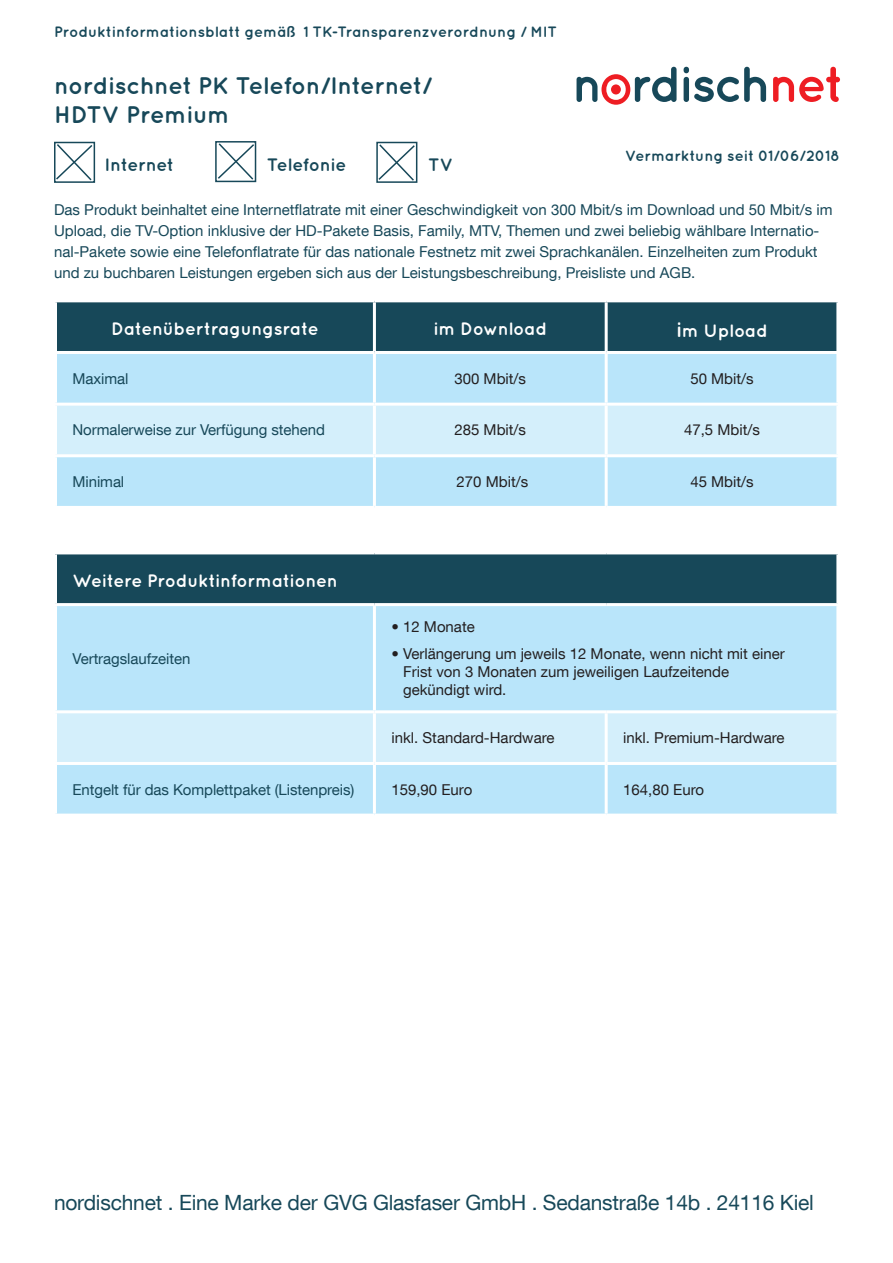
<style>
.page{position:relative;width:893px;height:1263px;background:#fff}
.page>*{position:absolute;margin:0;border:0;box-sizing:border-box;transform-origin:0 0}
.t1{font:700 24px/28.8px "Quicksand";letter-spacing:-.015em;color:#174859}
.t2{font:21px "Helvetica Neue LT Com";letter-spacing:-.01em;color:#174859}
.t3{font:700 18px "Quicksand";letter-spacing:-.015em;color:#fff}
.t4{font:700 18px "Quicksand";letter-spacing:-.015em;color:#174859}
.t5{font:15px/21px "Helvetica Neue LT Com";color:#174859}
.t6{font:15px/18px "Helvetica Neue LT Com";color:#231f20}
.t7{font:700 15px "Quicksand";letter-spacing:-.005em;color:#174859}
.s1{font-size:21px}
</style>
<div class="page">
<svg style="left:684px;top:67px;width:82px;height:35px"></svg>
<svg style="left:773px;top:67px;width:67px;height:35px"></svg>
<svg style="left:576px;top:67px;width:100px;height:38px"></svg>
<div style="left:611px;top:84px;width:10px;height:10px;background:#ee1d23;border-radius:50%"></div>
<div style="left:57px;top:302px;width:779px;height:49px;background:#174859"></div>
<div style="left:57px;top:354px;width:779px;height:152px;background:#b9e5fa"></div>
<div style="left:57px;top:406px;width:779px;height:48px;background:#d4effb"></div>
<hr style="left:373px;top:302px;width:3px;height:49px;background:#fff">
<hr style="left:605px;top:302px;width:3px;height:49px;background:#fff">
<hr style="left:373px;top:406px;width:3px;height:48px;background:#fff">
<hr style="left:605px;top:406px;width:3px;height:48px;background:#fff">
<hr style="left:373px;top:354px;width:3px;height:49px;background:#fff">
<hr style="left:605px;top:354px;width:3px;height:49px;background:#fff">
<hr style="left:54px;top:403px;width:320px;height:3px;background:#fff">
<hr style="left:374px;top:403px;width:232px;height:3px;background:#fff">
<hr style="left:606px;top:403px;width:233px;height:3px;background:#fff">
<hr style="left:54px;top:454px;width:320px;height:3px;background:#fff">
<hr style="left:374px;top:454px;width:232px;height:3px;background:#fff">
<hr style="left:373px;top:457px;width:3px;height:49px;background:#fff">
<hr style="left:606px;top:454px;width:233px;height:3px;background:#fff">
<hr style="left:605px;top:457px;width:3px;height:49px;background:#fff">
<div style="left:56px;top:553px;width:782px;height:52px;background:#174859"></div>
<div style="left:57px;top:606px;width:779px;height:208px;background:#b9e5fa"></div>
<div style="left:57px;top:713px;width:779px;height:49px;background:#d4effb"></div>
<hr style="left:54px;top:551px;width:320px;height:3px;background:#fff">
<hr style="left:54px;top:554px;width:3px;height:49px;background:#fff">
<hr style="left:374px;top:551px;width:232px;height:3px;background:#fff">
<hr style="left:606px;top:551px;width:233px;height:3px;background:#fff">
<hr style="left:836px;top:554px;width:3px;height:49px;background:#fff">
<hr style="left:54px;top:603px;width:320px;height:3px;background:#fff">
<hr style="left:374px;top:603px;width:232px;height:3px;background:#fff">
<hr style="left:606px;top:603px;width:233px;height:3px;background:#fff">
<hr style="left:373px;top:606px;width:3px;height:104px;background:#fff">
<hr style="left:54px;top:710px;width:320px;height:3px;background:#fff">
<hr style="left:54px;top:762px;width:320px;height:3px;background:#fff">
<hr style="left:374px;top:710px;width:232px;height:3px;background:#fff">
<hr style="left:373px;top:713px;width:3px;height:49px;background:#fff">
<hr style="left:374px;top:762px;width:232px;height:3px;background:#fff">
<hr style="left:373px;top:765px;width:3px;height:49px;background:#fff">
<hr style="left:606px;top:710px;width:233px;height:3px;background:#fff">
<hr style="left:605px;top:713px;width:3px;height:49px;background:#fff">
<hr style="left:606px;top:762px;width:233px;height:3px;background:#fff">
<hr style="left:605px;top:765px;width:3px;height:49px;background:#fff">
<div style="left:54px;top:142px;width:41px;height:41px;border:2px solid #174859"></div>
<div style="left:215px;top:141px;width:41px;height:41px;border:2px solid #174859"></div>
<div style="left:376px;top:142px;width:41px;height:41px;border:2px solid #174859"></div>
<svg style="left:54px;top:142px;width:40px;height:40px"></svg>
<svg style="left:377px;top:143px;width:39px;height:39px"></svg>
<svg style="left:216px;top:142px;width:40px;height:39px"></svg>
<p class="t7" style="left:54px;top:23px;width:505px">Produktinformationsblatt gemäß 1 TK-Transparenzverordnung / MIT</p>
<h1 class="t1" style="left:54px;top:71px;width:379px">nordischnet PK Telefon/Internet/<br>HDTV Premium</h1>
<p class="t4" style="left:105px;top:154px;width:71px">Internet</p>
<p class="t4" style="left:267px;top:154px;width:81px">Telefonie</p>
<p class="t4" style="left:428px;top:154px;width:27px">TV</p>
<p class="t7" style="left:625px;top:147px;width:216px">Vermarktung seit 01/06/2018</p>
<p class="t5" style="left:54px;top:199px;width:780px">Das Produkt beinhaltet eine Internetflatrate mit einer Geschwindigkeit von 300 Mbit/s im Download und 50 Mbit/s im Upload, die TV-Option inklusive der HD-Pakete Basis, Family, MTV, Themen und zwei beliebig wählbare Internatio&shy;nal-Pakete sowie eine Telefonflatrate für das nationale Festnetz mit zwei Sprachkanälen. Einzelheiten zum Produkt und zu buchbaren Leistungen ergeben sich aus der Leistungsbeschreibung, Preisliste und AGB.</p>
<p class="t3" style="left:111px;top:318px;width:209px">Datenübertragungsrate</p>
<p class="t3" style="left:433px;top:318px;width:115px">im Download</p>
<p class="t3" style="left:676px;top:320px;width:93px"><span class="s1">i</span>m Upload</p>
<p class="t5" style="left:73px;top:367px;width:57px">Maximal</p>
<p class="t6" style="left:454px;top:369px;width:73px">300 Mbit/s</p>
<p class="t6" style="left:690px;top:369px;width:65px">50 Mbit/s</p>
<p class="t5" style="left:73px;top:419px;width:254px">Normalerweise zur Verfügung stehend</p>
<p class="t6" style="left:454px;top:421px;width:73px">285 Mbit/s</p>
<p class="t6" style="left:684px;top:421px;width:77px">47,5 Mbit/s</p>
<p class="t5" style="left:73px;top:471px;width:53px">Minimal</p>
<p class="t6" style="left:456px;top:472px;width:73px">270 Mbit/s</p>
<p class="t6" style="left:690px;top:472px;width:65px">45 Mbit/s</p>
<p class="t3" style="left:73px;top:570px;width:267px">Weitere Produktinformationen</p>
<p class="t5" style="left:73px;top:647px;width:119px">Vertragslaufzeiten</p>
<p class="t6" style="left:391px;top:618px;width:85px">• 12 Monate</p>
<p class="t6" style="left:403px;top:644px;width:383px;text-indent:-12px">• Verlängerung um jeweils 12 Monate, wenn nicht mit einer<br>Frist von 3 Monaten zum jeweiligen Laufzeitende gekündigt wird.</p>
<p class="t6" style="left:391px;top:728px;width:165px">inkl. Standard-Hardware</p>
<p class="t6" style="left:623px;top:728px;width:163px">inkl. Premium-Hardware</p>
<p class="t5" style="left:73px;top:778px;width:283px">Entgelt für das Komplettpaket (Listenpreis)</p>
<p class="t6" style="left:391px;top:780px;width:82px">159,90 Euro</p>
<p class="t6" style="left:623px;top:780px;width:82px">164,80 Euro</p>
<h2 class="t2" style="left:54px;top:1189px;width:761px">nordischnet . Eine Marke der GVG Glasfaser GmbH . Sedanstraße 14b . 24116 Kiel</h2>
</div>
